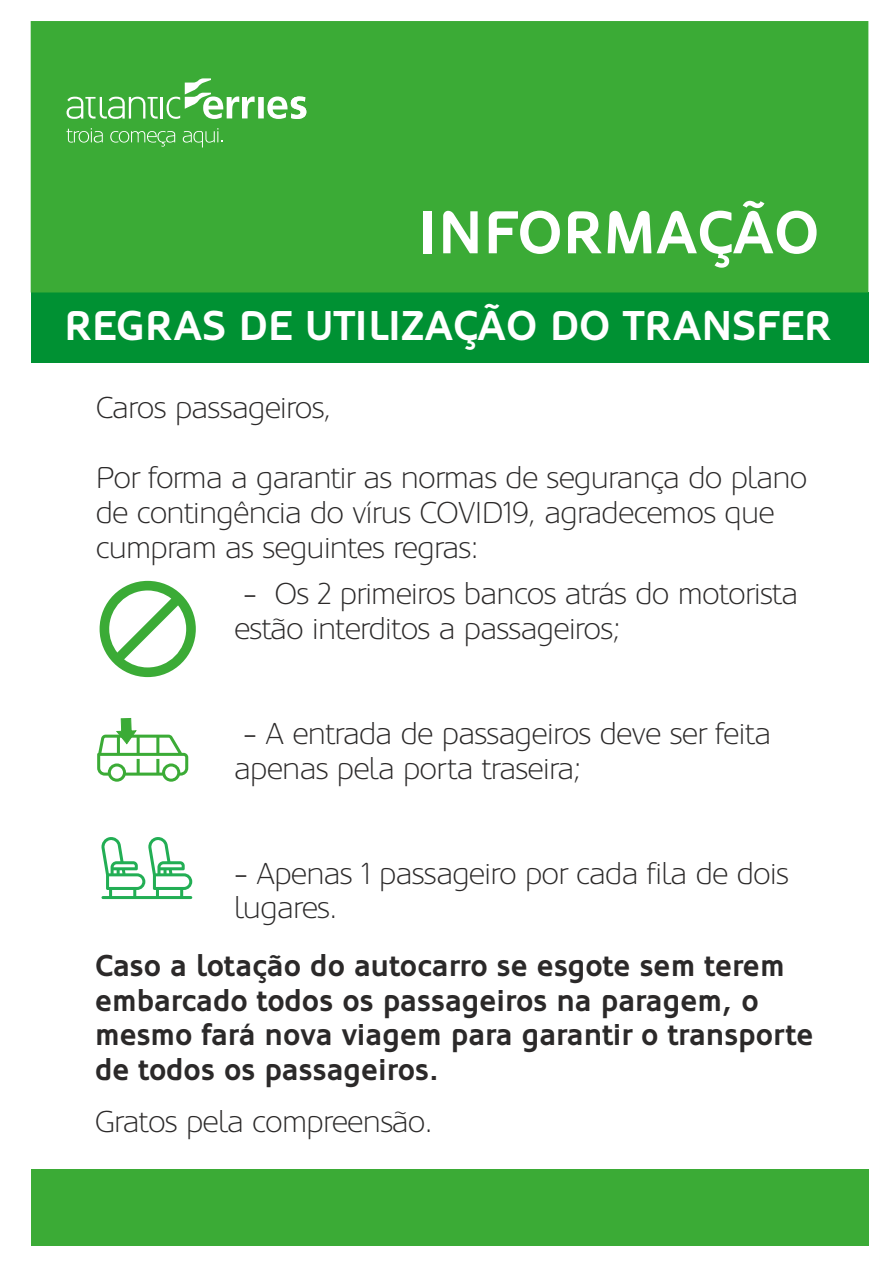
<style>
.page{position:relative;width:893px;height:1263px;background:#fff}
.page>*{position:absolute;margin:0;border:0;box-sizing:border-box;transform-origin:0 0}
.t1{font:700 60px "Oblik";color:#fff}
.t2{font:700 41.4px "Oblik";color:#fff}
.t3{font:300 30px/35px "Oblik";color:#2b2929}
.t4{font:700 30px/34.7px "Oblik";color:#2b2929}
</style>
<div class="page">
<div style="left:31px;top:292px;width:837px;height:71px;background:#009133"></div>
<div style="left:31px;top:21px;width:837px;height:271px;background:#3bab36"></div>
<div style="left:31px;top:1170px;width:837px;height:76px;background:#3bab36"></div>
<svg style="left:67px;top:128px;width:36px;height:15px"></svg>
<svg style="left:110px;top:131px;width:65px;height:16px"></svg>
<svg style="left:183px;top:128px;width:40px;height:19px"></svg>
<svg style="left:67px;top:97px;width:91px;height:22px"></svg>
<hr style="left:161px;top:97px;width:2px;height:22px;background:#fff">
<svg style="left:100px;top:581px;width:96px;height:96px"></svg>
<svg style="left:101px;top:837px;width:91px;height:62px"></svg>
<svg style="left:97px;top:718px;width:91px;height:64px"></svg>
<svg style="left:167px;top:78px;width:139px;height:41px"></svg>
<h1 class="t1" style="left:418px;top:209px;width:403px">INFORMAÇÃO</h1>
<h2 class="t2" style="left:64px;top:310px;width:769px">REGRAS DE UTILIZAÇÃO DO TRANSFER</h2>
<p class="t3" style="left:96px;top:393px;width:236px">Caros passageiros,</p>
<p class="t3" style="left:96px;top:463px;width:713px">Por forma a garantir as normas de segurança do plano de contingência do vírus COVID19, agradecemos que cumpram as seguintes regras:</p>
<p class="t3" style="left:234px;top:579px;width:565px;text-indent:9px">- Os 2 primeiros bancos atrás do motorista estão interditos a passageiros;</p>
<p class="t3" style="left:234px;top:719px;width:538px;text-indent:9px">- A entrada de passageiros deve ser feita apenas pela porta traseira;</p>
<p class="t3" style="left:234px;top:859px;width:556px">- Apenas 1 passageiro por cada fila de dois lugares.</p>
<p class="t4" style="left:95px;top:951px;width:720px">Caso a lotação do autocarro se esgote sem terem embarcado todos os passageiros na paragem, o mesmo fará nova viagem para garantir o transporte de todos os passageiros.</p>
<p class="t3" style="left:95px;top:1107px;width:339px">Gratos pela compreensão.</p>
</div>
